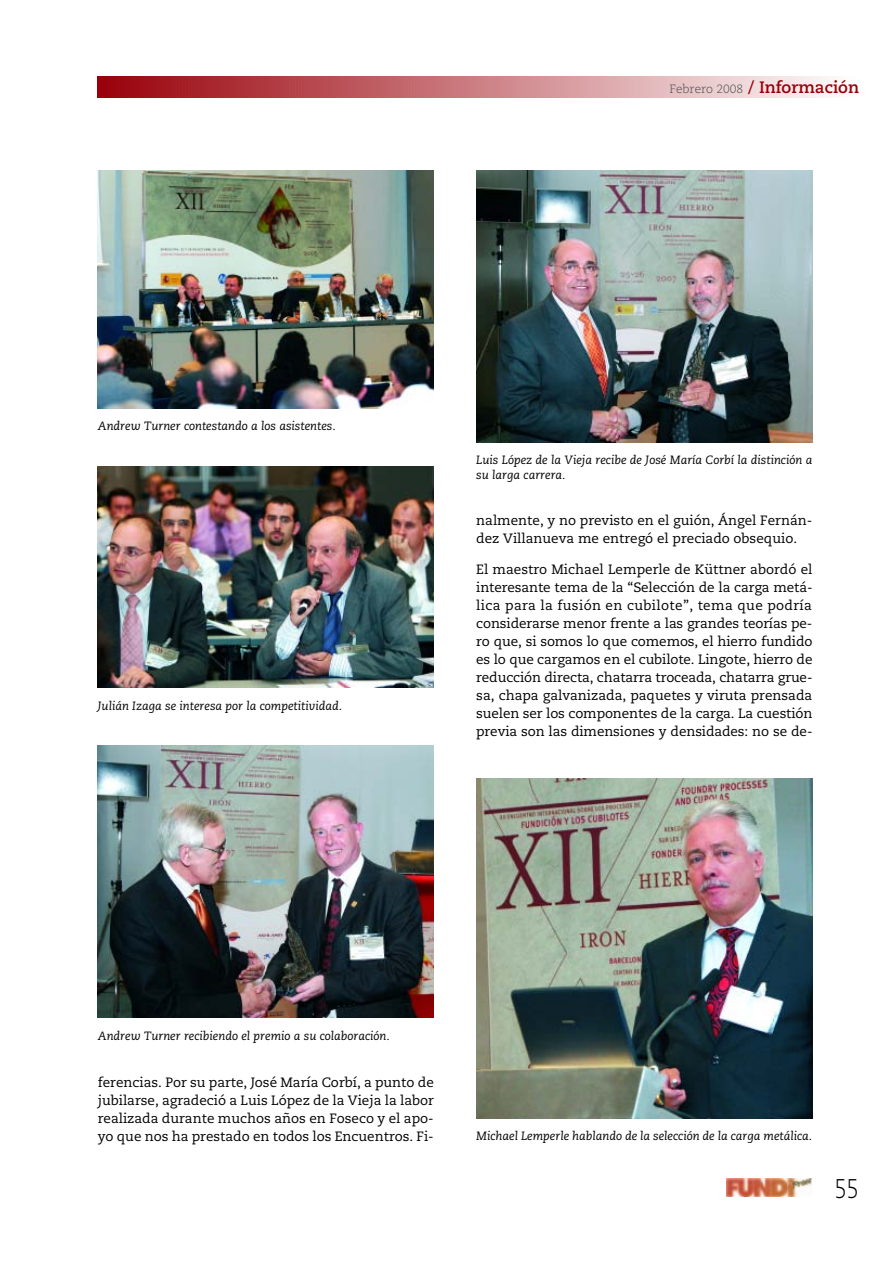
<style>
.page{position:relative;width:893px;height:1263px;background:#fff}
.page>*{position:absolute;margin:0;border:0;box-sizing:border-box;transform-origin:0 0}
.t1{font:300 27px "Caecilia";color:#000;scale:.8 1}
.t2{font:700 16.5px "Caecilia";color:#990009}
.t3{font:13.5px/18px "Caecilia";color:#000;text-align:justify}
.t4{font:italic 12px/15px "Caecilia";color:#000}
.s1{font-weight:300;font-size:12px;color:#4d4d4d}
</style>
<div class="page">
<img style="left:98px;top:170px;width:336px;height:238px">
<img style="left:98px;top:466px;width:336px;height:221px">
<img style="left:98px;top:746px;width:336px;height:272px">
<img style="left:476px;top:170px;width:336px;height:272px">
<img style="left:476px;top:778px;width:336px;height:340px">
<svg style="left:98px;top:77px;width:730px;height:21px"></svg>
<img style="left:726px;top:1178px;width:85px;height:18px">
<p class="t2" style="left:669px;top:81px;width:191px"><span class="s1">Febrero 2008</span> / Información</p>
<p class="t4" style="left:98px;top:420px;width:240px">Andrew Turner contestando a los asistentes.</p>
<p class="t4" style="left:98px;top:699px;width:246px">Julián Izaga se interesa por la competitividad.</p>
<p class="t4" style="left:476px;top:454px;width:338px">Luis López de la Vieja recibe de José María Corbí la distinción a su larga carrera.</p>
<p class="t3" style="left:476px;top:512px;width:337px">nalmente, y no previsto en el guión, Ángel Fernán&shy;dez Villanueva me entregó el preciado obsequio.</p>
<p class="t3" style="left:476px;top:561px;width:338px">El maestro Michael Lemperle de Küttner abordó el interesante tema de la “Selección de la carga metá&shy;lica para la fusión en cubilote”, tema que podría considerarse menor frente a las grandes teorías pe&shy;ro que, si somos lo que comemos, el hierro fundido es lo que cargamos en el cubilote. Lingote, hierro de reducción directa, chatarra troceada, chatarra grue&shy;sa, chapa galvanizada, paquetes y viruta prensada suelen ser los componentes de la carga. La cuestión previa son las dimensiones y densidades: no se de-</p>
<p class="t4" style="left:98px;top:1029px;width:294px">Andrew Turner recibiendo el premio a su colaboración.</p>
<p class="t3" style="left:98px;top:1074px;width:338px">ferencias. Por su parte, José María Corbí, a punto de jubilarse, agradeció a Luis López de la Vieja la labor realizada durante muchos años en Foseco y el apo&shy;yo que nos ha prestado en todos los Encuentros. Fi-</p>
<p class="t4" style="left:476px;top:1130px;width:337px">Michael Lemperle hablando de la selección de la carga metálica.</p>
<p class="t1" style="left:835px;top:1177px;width:32px">55</p>
</div>
